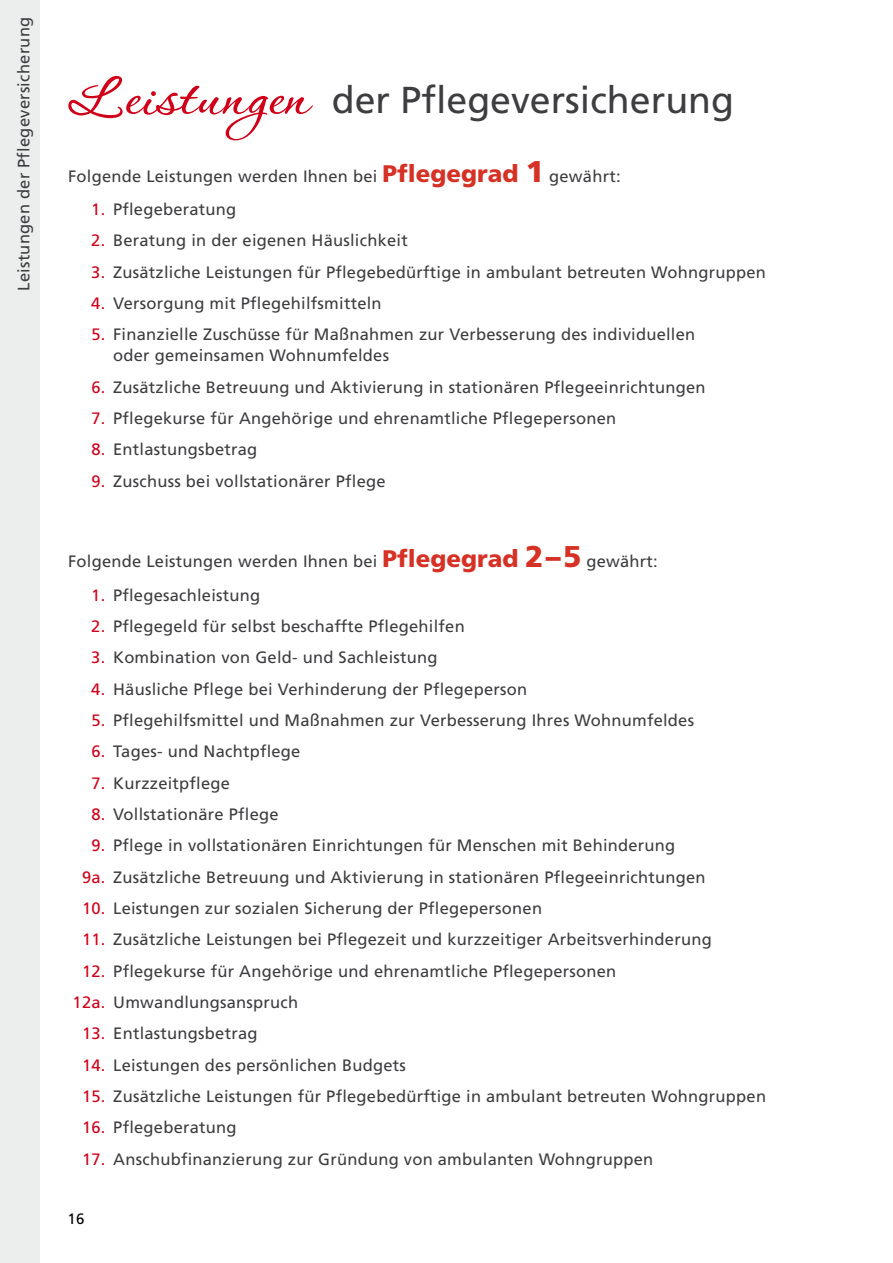
<style>
.page{position:relative;width:893px;height:1263px;background:#fff}
.page>*{position:absolute;margin:0;border:0;box-sizing:border-box;transform-origin:0 0}
.t1{font:37.5px "Frutiger";color:#3e3d40}
.t2{font:16.5px/31.3px "Frutiger";letter-spacing:.015em;color:#3e3d40}
.t3{font:15px "Frutiger";color:#000}
.s1{font-family:"Corinthia Professional";font-weight:700;font-size:66px;color:#d10019}
.s2{font-weight:900;font-size:24px;color:#d53225}
.s3{font-weight:900;font-size:30px;color:#d53225}
.s4{color:#d10019}
</style>
<div class="page">
<div style="left:0;top:0;width:23px;height:1263px;background:#eceded"></div>
<div style="left:6px;top:0;width:34px;height:1263px;background:#eceded"></div>
<p class="t2" style="left:8px;top:291px;width:275px;rotate:-90deg">Leistungen der Pflegeversicherung</p>
<h1 class="t1" style="left:68px;top:78px;width:667px"><span class="s1">Leistungen</span> der Pflegeversicherung</h1>
<p class="t2" style="left:68px;top:160px;width:554px">Folgende Leistungen werden Ihnen bei <span class="s2">Pflegegrad</span> <span class="s3">1</span> gewährt:</p>
<p class="t2" style="left:91px;top:194px;width:147px"><span class="s4">1.</span> Pflegeberatung</p>
<p class="t2" style="left:91px;top:225px;width:318px"><span class="s4">2.</span> Beratung in der eigenen Häuslichkeit</p>
<p class="t2" style="left:91px;top:256px;width:676px"><span class="s4">3.</span> Zusätzliche Leistungen für Pflegebedürftige in ambulant betreuten Wohngruppen</p>
<p class="t2" style="left:91px;top:288px;width:292px"><span class="s4">4.</span> Versorgung mit Pflegehilfsmitteln</p>
<p class="t2" style="left:113px;top:324px;width:584px;line-height:20.7px;text-indent:-22px"><span class="s4">5.</span> Finanzielle Zuschüsse für Maßnahmen zur Verbesserung des individuellen oder gemeinsamen Wohnumfeldes</p>
<p class="t2" style="left:91px;top:371px;width:616px"><span class="s4">6.</span> Zusätzliche Betreuung und Aktivierung in stationären Pflegeeinrichtungen</p>
<p class="t2" style="left:91px;top:402px;width:526px"><span class="s4">7.</span> Pflegekurse für Angehörige und ehrenamtliche Pflegepersonen</p>
<p class="t2" style="left:91px;top:434px;width:168px"><span class="s4">8.</span> Entlastungsbetrag</p>
<p class="t2" style="left:91px;top:465px;width:296px"><span class="s4">9.</span> Zuschuss bei vollstationärer Pflege</p>
<p class="t2" style="left:68px;top:545px;width:591px">Folgende Leistungen werden Ihnen bei <span class="s2">Pflegegrad</span> <span class="s3">2–5</span> gewährt:</p>
<p class="t2" style="left:91px;top:579px;width:171px"><span class="s4">1.</span> Pflegesachleistung</p>
<p class="t2" style="left:91px;top:610px;width:375px"><span class="s4">2.</span> Pflegegeld für selbst beschaffte Pflegehilfen</p>
<p class="t2" style="left:91px;top:642px;width:348px"><span class="s4">3.</span> Kombination von Geld- und Sachleistung</p>
<p class="t2" style="left:91px;top:673px;width:437px"><span class="s4">4.</span> Häusliche Pflege bei Verhinderung der Pflegeperson</p>
<p class="t2" style="left:91px;top:704px;width:604px"><span class="s4">5.</span> Pflegehilfsmittel und Maßnahmen zur Verbesserung Ihres Wohnumfeldes</p>
<p class="t2" style="left:91px;top:736px;width:211px"><span class="s4">6.</span> Tages- und Nachtpflege</p>
<p class="t2" style="left:91px;top:767px;width:140px"><span class="s4">7.</span> Kurzzeitpflege</p>
<p class="t2" style="left:91px;top:798px;width:189px"><span class="s4">8.</span> Vollstationäre Pflege</p>
<p class="t2" style="left:82px;top:830px;width:625px;text-indent:9px"><span class="s4">9.</span> Pflege in vollstationären Einrichtungen für Menschen mit Behinderung<br><span class="s4">9a.</span> Zusätzliche Betreuung und Aktivierung in stationären Pflegeeinrichtungen</p>
<p class="t2" style="left:82px;top:892px;width:462px"><span class="s4">10.</span> Leistungen zur sozialen Sicherung der Pflegepersonen</p>
<p class="t2" style="left:82px;top:924px;width:631px"><span class="s4">11.</span> Zusätzliche Leistungen bei Pflegezeit und kurzzeitiger Arbeitsverhinderung</p>
<p class="t2" style="left:73px;top:955px;width:545px;text-indent:9px"><span class="s4">12.</span> Pflegekurse für Angehörige und ehrenamtliche Pflegepersonen<br><span class="s4">12a.</span> Umwandlungsanspruch</p>
<p class="t2" style="left:82px;top:1018px;width:177px"><span class="s4">13.</span> Entlastungsbetrag</p>
<p class="t2" style="left:82px;top:1049px;width:325px"><span class="s4">14.</span> Leistungen des persönlichen Budgets</p>
<p class="t2" style="left:82px;top:1080px;width:685px"><span class="s4">15.</span> Zusätzliche Leistungen für Pflegebedürftige in ambulant betreuten Wohngruppen</p>
<p class="t2" style="left:82px;top:1112px;width:156px"><span class="s4">16.</span> Pflegeberatung</p>
<p class="t2" style="left:82px;top:1143px;width:573px"><span class="s4">17.</span> Anschubfinanzierung zur Gründung von ambulanten Wohngruppen</p>
<p class="t3" style="left:68px;top:1210px;width:18px">16</p>
</div>
